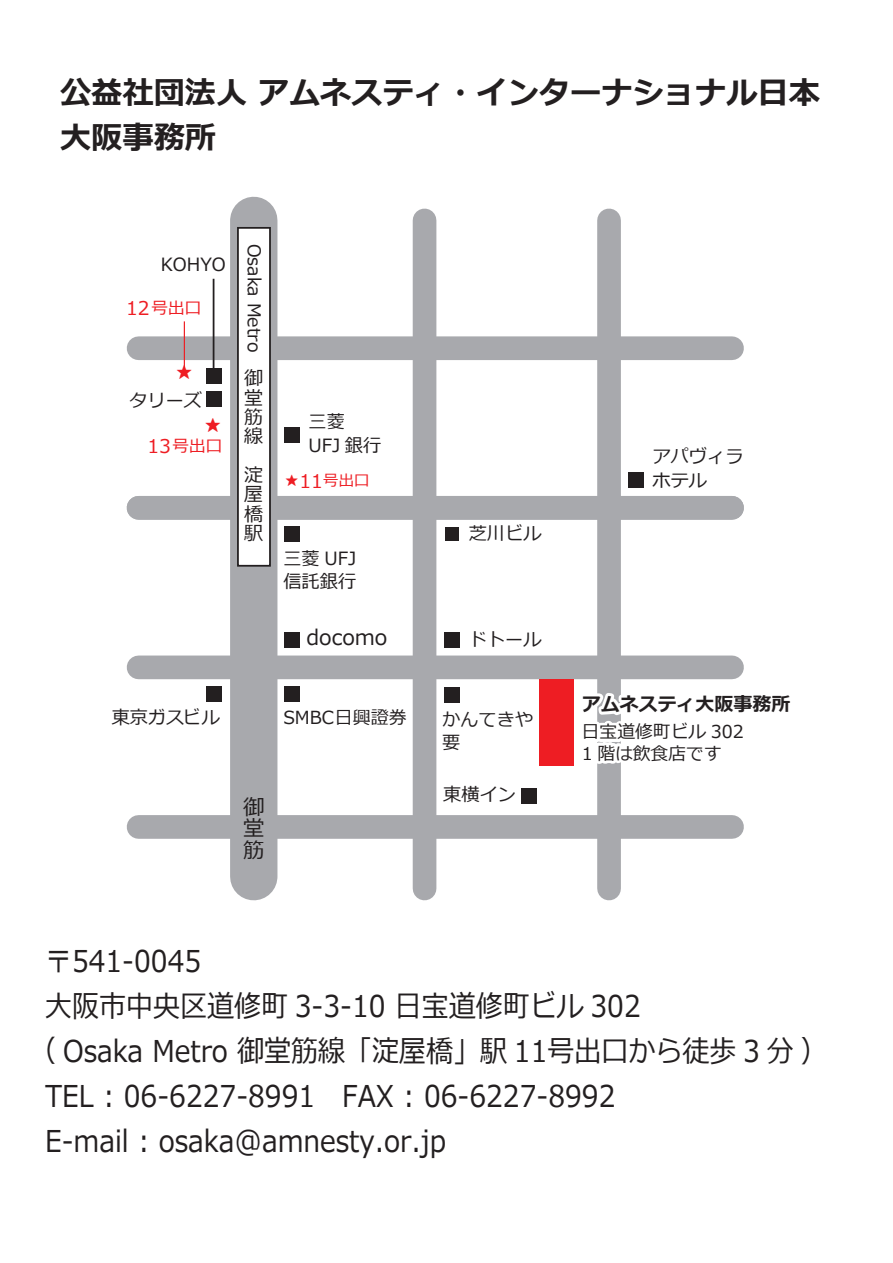
<style>
.page{position:relative;width:893px;height:1263px;background:#fff}
.page>*{position:absolute;margin:0;border:0;box-sizing:border-box;transform-origin:0 0}
.t1{font:700 31.2px/45.2px "Meiryo";color:#231f20}
.t2{font:30px "Meiryo";color:#231f20;scale:.9 1}
.t3{font:21.3px/21.3px "Meiryo";color:#231f20;text-align:justify}
.t4{font:21px "Meiryo";color:#231f20}
.t5{font:700 18.9px "Meiryo";color:#231f20}
.t6{font:18.9px/19.8px "Meiryo";color:#231f20}
.t7{font:18.9px "Meiryo";color:#ee1d23}
.t8{font:18.3px/23.4px "Meiryo";color:#231f20}
.t9{font:18px "Meiryo";color:#231f20}
.t10{font:17.7px/21.3px "Meiryo";color:#231f20}
.t11{font:16.65px "Meiryo";color:#ee1d23}
.t12{font:15.45px "Meiryo";color:#ee1d23}
.s1{font-size:18.9px}
</style>
<div class="page">
<div style="left:413px;top:220px;width:23px;height:668px;background:#a8a9ad"></div>
<div style="left:230px;top:220px;width:47px;height:657px;background:#a8a9ad"></div>
<div style="left:597px;top:220px;width:24px;height:668px;background:#a8a9ad"></div>
<div style="left:139px;top:655px;width:593px;height:24px;background:#a8a9ad"></div>
<div style="left:139px;top:496px;width:593px;height:24px;background:#a8a9ad"></div>
<div style="left:139px;top:336px;width:593px;height:24px;background:#a8a9ad"></div>
<div style="left:139px;top:815px;width:593px;height:24px;background:#a8a9ad"></div>
<div style="left:285px;top:428px;width:15px;height:15px;background:#231f20"></div>
<div style="left:285px;top:526px;width:15px;height:15px;background:#231f20"></div>
<div style="left:285px;top:633px;width:15px;height:15px;background:#231f20"></div>
<div style="left:445px;top:527px;width:13px;height:13px;background:#231f20"></div>
<div style="left:444px;top:633px;width:15px;height:15px;background:#231f20"></div>
<div style="left:206px;top:686px;width:15px;height:15px;background:#231f20"></div>
<div style="left:206px;top:369px;width:15px;height:15px;background:#231f20"></div>
<div style="left:206px;top:391px;width:15px;height:15px;background:#231f20"></div>
<div style="left:285px;top:686px;width:15px;height:15px;background:#231f20"></div>
<div style="left:445px;top:687px;width:15px;height:15px;background:#231f20"></div>
<div style="left:521px;top:789px;width:15px;height:15px;background:#231f20"></div>
<div style="left:629px;top:472px;width:15px;height:15px;background:#231f20"></div>
<div style="left:237px;top:227px;width:34px;height:340px;background:#fff;border:2px solid #231f20"></div>
<div style="left:539px;top:679px;width:35px;height:87px;background:#ee1d23"></div>
<svg style="left:575px;top:561px;width:169px;height:340px"></svg>
<hr style="left:213px;top:279px;width:1px;height:97px;background:#231f20">
<hr style="left:184px;top:321px;width:1px;height:52px;background:#ee1d23">
<p class="t1" style="left:60px;top:72px;width:762px">公益社団法人 アムネスティ・インターナショナル日本大阪事務所</p>
<p class="t8" style="left:161px;top:254px;width:66px">KOHYO</p>
<p class="t11" style="left:126px;top:296px;width:77px"><span class="s1">12</span>号出口</p>
<p class="t7" style="left:175px;top:359px;width:20px">★</p>
<p class="t8" style="left:129px;top:390px;width:74px">タリーズ</p>
<p class="t7" style="left:203px;top:411px;width:20px">★</p>
<p class="t11" style="left:148px;top:434px;width:76px"><span class="s1">13</span>号出口</p>
<p class="t10" style="left:264px;top:244px;width:110px;rotate:90deg">Osaka Metro</p>
<p class="t6" style="left:244px;top:370px;width:31px">御堂筋線　</p>
<p class="t6" style="left:244px;top:466px;width:20px;line-height:19.4px;text-align:justify">淀屋橋駅</p>
<p class="t12" style="left:284px;top:470px;width:87px">★<span class="s1">11</span>号出口</p>
<p class="t8" style="left:308px;top:411px;width:74px">三菱<br>UFJ 銀行</p>
<p class="t8" style="left:283px;top:547px;width:74px">三菱 UFJ信託銀行</p>
<p class="t8" style="left:469px;top:522px;width:74px">芝川ビル</p>
<p class="t4" style="left:306px;top:622px;width:82px">docomo</p>
<p class="t8" style="left:469px;top:629px;width:74px">ドトール</p>
<p class="t8" style="left:112px;top:707px;width:110px">東京ガスビル</p>
<p class="t3" style="left:243px;top:798px;width:22px">御堂筋</p>
<p class="t9" style="left:283px;top:705px;width:125px">SMBC日興證券</p>
<p class="t8" style="left:442px;top:708px;width:93px">かんてきや要</p>
<p class="t8" style="left:443px;top:784px;width:74px">東横イン</p>
<p class="t8" style="left:652px;top:446px;width:93px">アパヴィラホテル</p>
<p class="t5" style="left:582px;top:691px;width:210px">アムネスティ大阪事務所</p>
<p class="t10" style="left:582px;top:722px;width:163px">日宝道修町ビル 302<br>1 階は飲食店です</p>
<p class="t2" style="left:45px;top:940px;width:175px">〒541-0045</p>
<p class="t2" style="left:45px;top:985px;width:663px">大阪市中央区道修町 3-3-10 日宝道修町ビル 302</p>
<p class="t2" style="left:29px;top:1030px;width:888px">（ Osaka Metro 御堂筋線「淀屋橋」駅 11号出口から徒歩 3 分）</p>
<p class="t2" style="left:45px;top:1075px;width:635px">TEL : 06-6227-8991　FAX : 06-6227-8992</p>
<p class="t2" style="left:45px;top:1120px;width:447px">E-mail : osaka@amnesty.or.jp</p>
</div>
